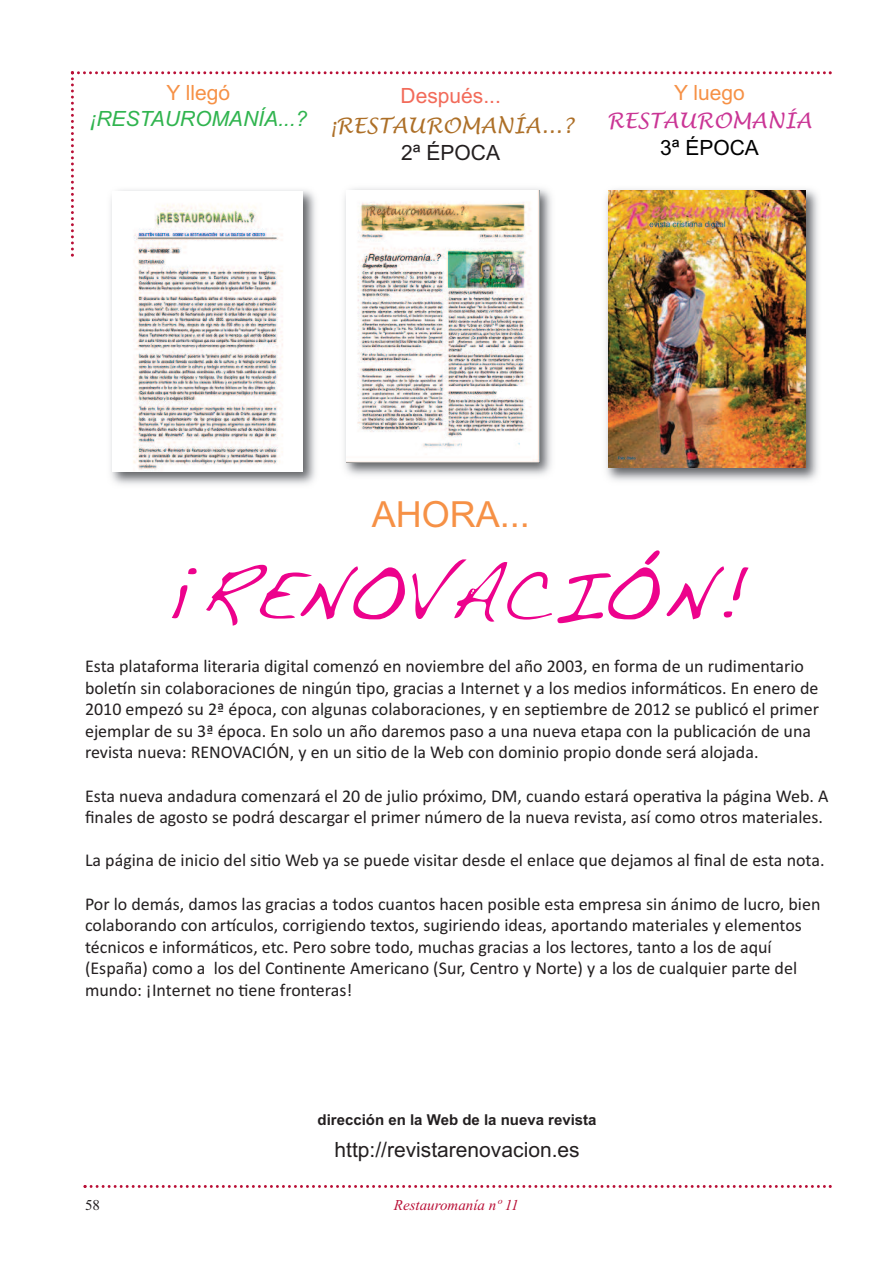
<style>
.page{position:relative;width:893px;height:1263px;background:#fff}
.page>*{position:absolute;margin:0;border:0;box-sizing:border-box;transform-origin:0 0}
.t1{font:72px "Handwriting Dakota";color:#ed028c}
.t2{font:36px "Arial";color:#f69146}
.t3{font:21px "Arial";color:#231f20}
.t4{font:italic 21px "Arial";color:#30b44f}
.t5{font:italic 21px "Lucida Handwriting";color:#ad6f27}
.t6{font:italic 21px "Lucida Handwriting";color:#ca3595}
.t7{font:21px "Arial";color:#f69146}
.t8{font:21px "Arial";color:#f26b5a}
.t9{font:21px "Arial";color:#000}
.t10{font:18px/21.6px "Calibri";color:#231f20}
.t11{font:700 15px "Arial";color:#231f20}
.t12{font:italic 15px "Times New Roman";color:#b90f36}
.t13{font:15px "Times New Roman";color:#231f20}
</style>
<div class="page">
<img style="left:110px;top:257px;width:206px;height:228px">
<img style="left:113px;top:257px;width:189px;height:214px">
<img style="left:606px;top:257px;width:212px;height:224px">
<img style="left:608px;top:257px;width:197px;height:211px">
<svg style="left:84px;top:1185px;width:748px;height:3px"></svg>
<svg style="left:71px;top:71px;width:761px;height:186px"></svg>
<img style="left:340px;top:183px;width:228px;height:293px">
<img style="left:347px;top:190px;width:193px;height:273px">
<p class="t7" style="left:166px;top:81px;width:65px">Y llegó</p>
<p class="t4" style="left:89px;top:106px;width:219px">¡RESTAUROMANÍA...?</p>
<p class="t8" style="left:400px;top:83px;width:102px">Después...</p>
<p class="t5" style="left:328px;top:113px;width:246px">¡RESTAUROMANÍA...?</p>
<p class="t3" style="left:401px;top:140px;width:100px">2ª ÉPOCA</p>
<p class="t7" style="left:674px;top:81px;width:72px">Y luego</p>
<p class="t6" style="left:607px;top:109px;width:206px">RESTAUROMANÍA</p>
<p class="t9" style="left:660px;top:136px;width:100px">3ª ÉPOCA</p>
<h2 class="t2" style="left:372px;top:493px;width:160px">AHORA...</h2>
<h1 class="t1" style="left:166px;top:552px;width:584px">¡RENOVACIÓN!</h1>
<p class="t10" style="left:85px;top:655px;width:736px">Esta plataforma literaria digital comenzó en noviembre del año 2003, en forma de un rudimentario boletín sin colaboraciones de ningún tipo, gracias a Internet y a los medios informáticos. En enero de 2010 empezó su 2ª época, con algunas colaboraciones, y en septiembre de 2012 se publicó el primer ejemplar de su 3ª época. En solo un año daremos paso a una nueva etapa con la publicación de una revista nueva: RENOVACIÓN, y en un sitio de la Web con dominio propio donde será alojada.</p>
<p class="t10" style="left:85px;top:784px;width:745px">Esta nueva andadura comenzará el 20 de julio próximo, DM, cuando estará operativa la página Web. A finales de agosto se podrá descargar el primer número de la nueva revista, así como otros materiales.</p>
<p class="t10" style="left:85px;top:849px;width:741px">La página de inicio del sitio Web ya se puede visitar desde el enlace que dejamos al final de esta nota.</p>
<p class="t10" style="left:85px;top:892px;width:737px">Por lo demás, damos las gracias a todos cuantos hacen posible esta empresa sin ánimo de lucro, bien colaborando con artículos, corrigiendo textos, sugiriendo ideas, aportando materiales y elementos técnicos e informáticos, etc. Pero sobre todo, muchas gracias a los lectores, tanto a los de aquí (España) como a los del Continente Americano (Sur, Centro y Norte) y a los de cualquier parte del mundo: ¡Internet no tiene fronteras!</p>
<p class="t11" style="left:318px;top:1111px;width:280px">dirección en la Web de la nueva revista</p>
<p class="t3" style="left:335px;top:1137px;width:247px">http://revistarenovacion.es</p>
<p class="t13" style="left:85px;top:1196px;width:16px">58</p>
<p class="t12" style="left:394px;top:1196px;width:126px">Restauromanía nº 11</p>
</div>
